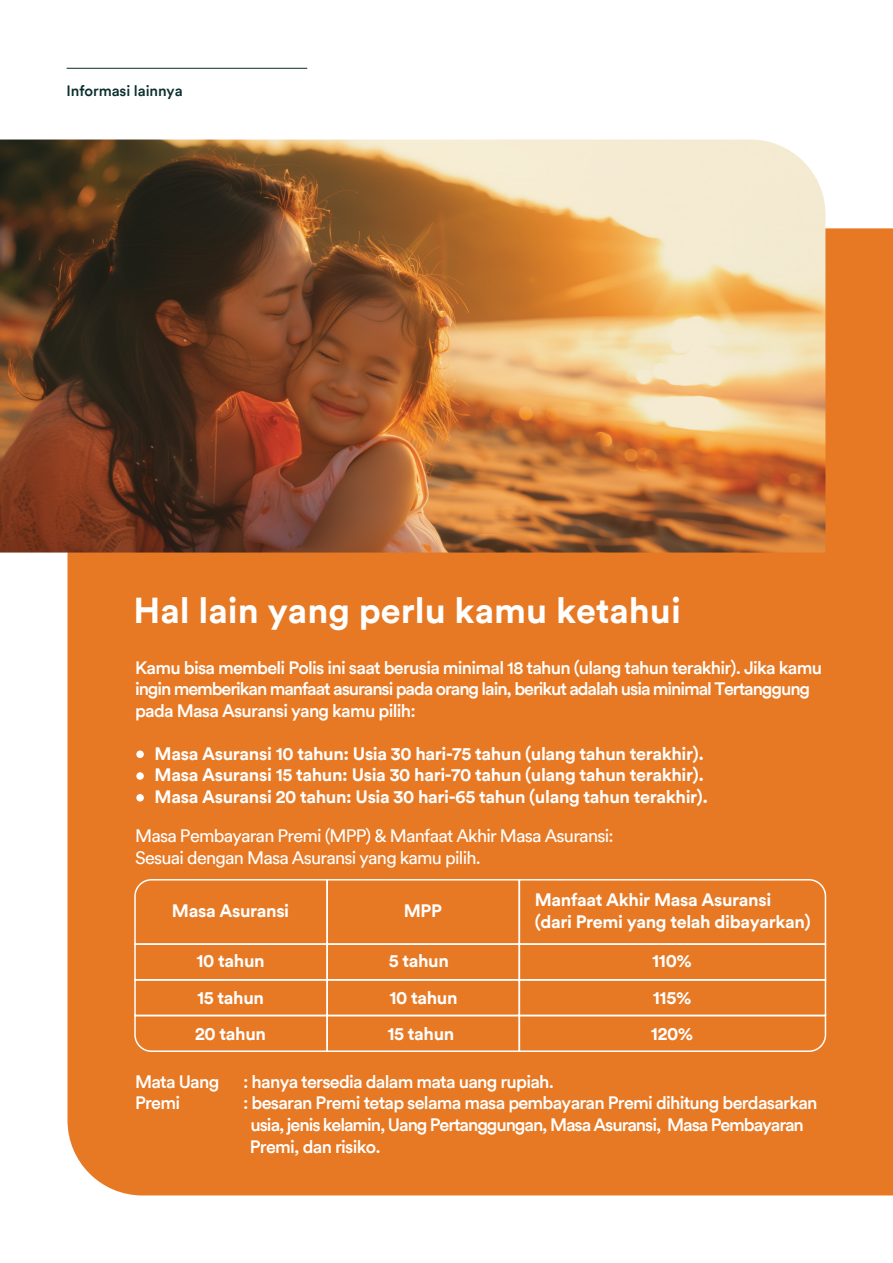
<style>
.page{position:relative;width:893px;height:1263px;background:#fff}
.page>*{position:absolute;margin:0;border:0;box-sizing:border-box;transform-origin:0 0}
.t1{font:700 36px "FWD Circular TT";color:#fff}
.t2{font:500 18px/21.6px "FWD Circular TT";letter-spacing:-.04em;color:#fff}
.t3{font:700 18px/37.3px "FWD Circular TT";letter-spacing:-.02em;color:#fff}
.t4{font:18px/21.6px "FWD Circular TT";letter-spacing:-.04em;color:#fff}
.t5{font:500 15px "FWD Circular TT";letter-spacing:-.005em;color:#092e2c}
</style>
<div class="page">
<div style="left:68px;top:228px;width:825px;height:967px;background:#e77924"></div>
<img style="left:0;top:140px;width:825px;height:412px">
<hr style="left:67px;top:68px;width:240px;height:1px;background:#092e2c">
<div style="left:136px;top:750px;width:8px;height:8px;background:#fff;border-radius:50%"></div>
<div style="left:136px;top:794px;width:8px;height:7px;background:#fff;border-radius:50%"></div>
<div style="left:136px;top:772px;width:8px;height:8px;background:#fff;border-radius:50%"></div>
<div style="left:133px;top:878px;width:196px;height:68px;background:#e77924"></div>
<div style="left:326px;top:879px;width:194px;height:66px;border:2px solid #fff"></div>
<div style="left:518px;top:878px;width:309px;height:68px;background:#e77924"></div>
<div style="left:134px;top:943px;width:194px;height:37px;border:2px solid #fff"></div>
<div style="left:326px;top:943px;width:194px;height:37px;border:2px solid #fff"></div>
<div style="left:519px;top:943px;width:307px;height:37px;border:2px solid #fff"></div>
<div style="left:134px;top:979px;width:194px;height:37px;border:2px solid #fff"></div>
<div style="left:326px;top:979px;width:194px;height:37px;border:2px solid #fff"></div>
<div style="left:519px;top:979px;width:307px;height:37px;border:2px solid #fff"></div>
<svg style="left:133px;top:1014px;width:196px;height:39px;background:#e98538"></svg>
<div style="left:326px;top:1015px;width:194px;height:37px;border:2px solid #fff"></div>
<svg style="left:518px;top:1014px;width:309px;height:39px;background:#e98538"></svg>
<p class="t5" style="left:67px;top:80px;width:118px">Informasi lainnya</p>
<h1 class="t1" style="left:133px;top:586px;width:549px">Hal lain yang perlu kamu ketahui</h1>
<p class="t2" style="left:135px;top:656px;width:689px">Kamu bisa membeli Polis ini saat berusia minimal 18 tahun (ulang tahun terakhir). Jika kamu ingin memberikan manfaat asuransi pada orang lain, berikut adalah usia minimal Tertanggung pada Masa Asuransi yang kamu pilih:</p>
<p class="t3" style="left:155px;top:742px;width:555px;line-height:21.6px">Masa Asuransi 10 tahun: Usia 30 hari-75 tahun (ulang tahun terakhir).<br>Masa Asuransi 15 tahun: Usia 30 hari-70 tahun (ulang tahun terakhir).<br>Masa Asuransi 20 tahun: Usia 30 hari-65 tahun (ulang tahun terakhir).</p>
<p class="t4" style="left:135px;top:824px;width:480px">Masa Pembayaran Premi (MPP) &amp; Manfaat Akhir Masa Asuransi:<br>Sesuai dengan Masa Asuransi yang kamu pilih.</p>
<p class="t3" style="left:172px;top:891px;width:119px">Masa Asuransi</p>
<p class="t3" style="left:196px;top:941px;width:70px">10 tahun<br>15 tahun</p>
<p class="t3" style="left:195px;top:1014px;width:72px">20 tahun</p>
<p class="t3" style="left:404px;top:891px;width:40px">MPP</p>
<p class="t3" style="left:535px;top:889px;width:277px;line-height:21.6px">Manfaat Akhir Masa Asuransi (dari Premi yang telah dibayarkan)</p>
<p class="t3" style="left:389px;top:941px;width:70px">5 tahun<br>10 tahun</p>
<p class="t3" style="left:387px;top:1014px;width:68px">15 tahun</p>
<p class="t3" style="left:652px;top:941px;width:41px">110%<br>115%</p>
<p class="t3" style="left:651px;top:1014px;width:44px">120%</p>
<p class="t2" style="left:135px;top:1070px;width:86px">Mata Uang</p>
<p class="t2" style="left:243px;top:1070px;width:312px">: hanya tersedia dalam mata uang rupiah.</p>
<p class="t2" style="left:135px;top:1091px;width:47px">Premi</p>
<p class="t2" style="left:250px;top:1091px;width:569px;text-indent:-7px">: besaran Premi tetap selama masa pembayaran Premi dihitung berdasarkan usia, jenis kelamin, Uang Pertanggungan, Masa Asuransi, Masa Pembayaran<br>Premi, dan risiko.</p>
</div>
